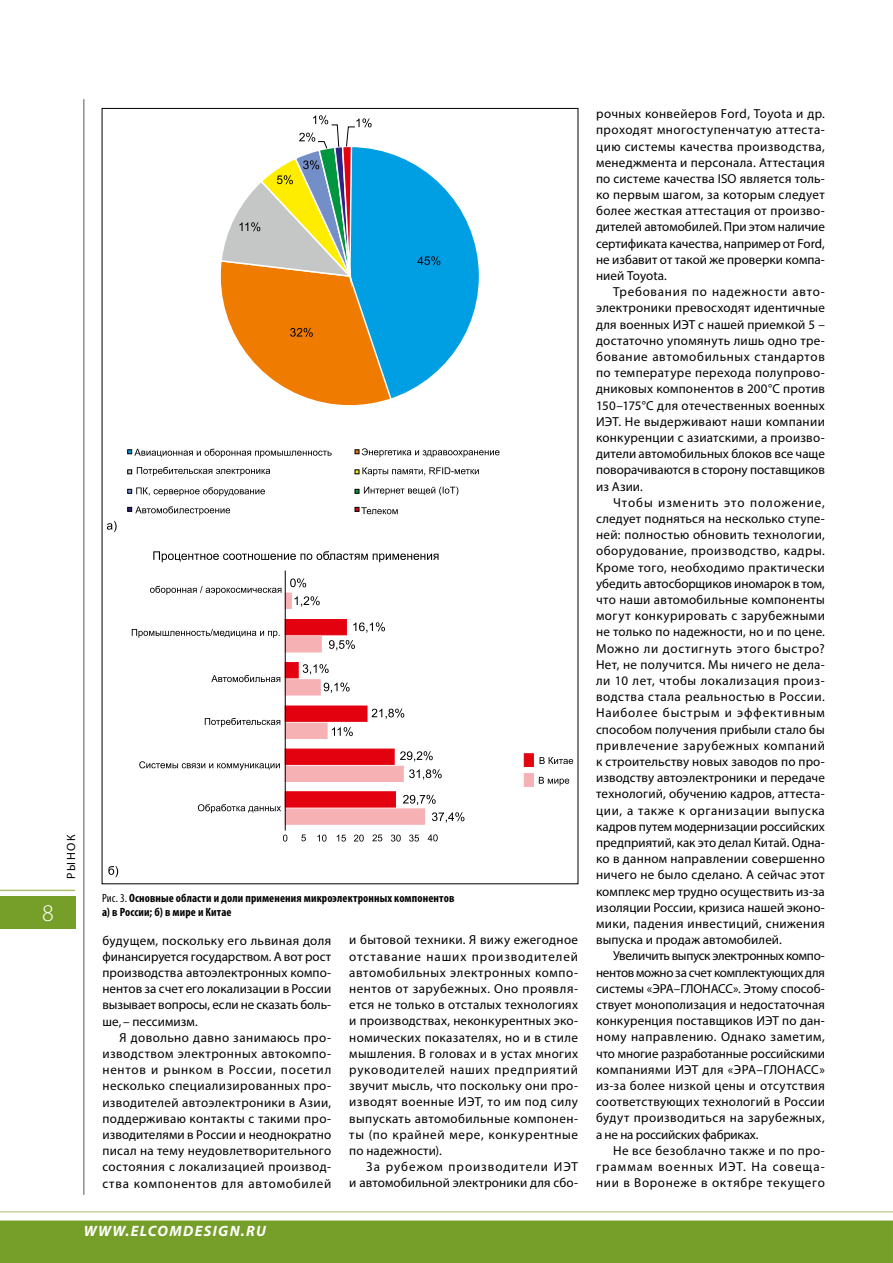
<style>
.page{position:relative;width:893px;height:1263px;background:#fff}
.page>*{position:absolute;margin:0;border:0;box-sizing:border-box;transform-origin:0 0}
.t1{font:300 24px "Myriad Pro";color:#fff}
.t2{font:italic 700 15px "Myriad Pro";letter-spacing:.09em;color:#fff}
.t3{font:13.05px/16.2px "Myriad Pro";letter-spacing:.015em;color:#000;text-align:justify}
.t4{font:700 condensed 12px/13.5px "Myriad Pro";letter-spacing:.01em;color:#000}
.t5{font:12px "Myriad Pro";letter-spacing:.14em;color:#000}
.s1{font-weight:400}
</style>
<div class="page">
<hr style="left:84px;top:99px;width:1px;height:1096px;background:#565656">
<div style="left:0;top:896px;width:75px;height:32px;background:#769f2a"></div>
<hr style="left:0;top:890px;width:75px;height:1px;background:#adbf76">
<hr style="left:0;top:1211px;width:893px;height:1px;background:#adbf76">
<div style="left:0;top:1220px;width:893px;height:43px;background:#769f2a"></div>
<div style="left:220px;top:146px;width:260px;height:260px;background:#009ee3;border-radius:50%"></div>
<svg style="left:417px;top:256px;width:23px;height:9px"></svg>
<svg style="left:220px;top:115px;width:173px;height:291px"></svg>
<svg style="left:107px;top:521px;width:10px;height:11px"></svg>
<svg style="left:127px;top:449px;width:205px;height:8px"></svg>
<svg style="left:127px;top:467px;width:143px;height:9px"></svg>
<svg style="left:127px;top:487px;width:138px;height:9px"></svg>
<svg style="left:127px;top:506px;width:103px;height:9px"></svg>
<svg style="left:355px;top:448px;width:144px;height:9px"></svg>
<svg style="left:355px;top:467px;width:124px;height:9px"></svg>
<svg style="left:355px;top:487px;width:103px;height:8px"></svg>
<svg style="left:355px;top:507px;width:43px;height:7px"></svg>
<div style="left:524px;top:753px;width:10px;height:14px;background:#e3000f;border:1px solid #e3000f"></div>
<div style="left:524px;top:773px;width:10px;height:14px;background:#f6b1b5"></div>
<div style="left:285px;top:593px;width:7px;height:16px;background:#f6b1b5"></div>
<div style="left:285px;top:636px;width:37px;height:16px;background:#f6b1b5"></div>
<div style="left:285px;top:619px;width:62px;height:16px;background:#e3000f;border:1px solid #e3000f"></div>
<div style="left:285px;top:679px;width:36px;height:16px;background:#f6b1b5;border:1px solid #f6b1b5"></div>
<div style="left:285px;top:662px;width:14px;height:16px;background:#e3000f;border:1px solid #e3000f"></div>
<div style="left:285px;top:723px;width:42px;height:16px;background:#f6b1b5"></div>
<div style="left:285px;top:706px;width:82px;height:16px;background:#e3000f;border:1px solid #e3000f"></div>
<div style="left:285px;top:766px;width:119px;height:16px;background:#f6b1b5"></div>
<div style="left:285px;top:749px;width:110px;height:16px;background:#e3000f;border:1px solid #e3000f"></div>
<div style="left:285px;top:808px;width:140px;height:16px;background:#f6b1b5;border:1px solid #f6b1b5"></div>
<div style="left:285px;top:791px;width:111px;height:16px;background:#e3000f;border:1px solid #e3000f"></div>
<hr style="left:285px;top:570px;width:1px;height:260px;background:#000">
<svg style="left:108px;top:866px;width:10px;height:11px"></svg>
<svg style="left:153px;top:551px;width:285px;height:11px"></svg>
<svg style="left:150px;top:586px;width:131px;height:9px"></svg>
<svg style="left:132px;top:629px;width:148px;height:9px"></svg>
<svg style="left:211px;top:675px;width:69px;height:7px"></svg>
<svg style="left:205px;top:718px;width:75px;height:9px"></svg>
<svg style="left:139px;top:761px;width:141px;height:9px"></svg>
<svg style="left:198px;top:804px;width:83px;height:9px"></svg>
<svg style="left:283px;top:835px;width:4px;height:6px"></svg>
<svg style="left:301px;top:834px;width:5px;height:7px"></svg>
<svg style="left:317px;top:835px;width:9px;height:6px"></svg>
<svg style="left:337px;top:835px;width:9px;height:6px"></svg>
<svg style="left:354px;top:835px;width:10px;height:6px"></svg>
<svg style="left:372px;top:834px;width:10px;height:7px"></svg>
<svg style="left:391px;top:835px;width:10px;height:6px"></svg>
<svg style="left:409px;top:835px;width:10px;height:6px"></svg>
<svg style="left:428px;top:834px;width:10px;height:7px"></svg>
<svg style="left:540px;top:757px;width:33px;height:7px"></svg>
<svg style="left:539px;top:777px;width:30px;height:8px"></svg>
<svg style="left:290px;top:578px;width:16px;height:9px"></svg>
<svg style="left:295px;top:596px;width:25px;height:11px"></svg>
<svg style="left:353px;top:622px;width:32px;height:11px"></svg>
<svg style="left:329px;top:640px;width:26px;height:10px"></svg>
<svg style="left:303px;top:664px;width:26px;height:10px"></svg>
<svg style="left:324px;top:682px;width:26px;height:11px"></svg>
<svg style="left:372px;top:709px;width:32px;height:10px"></svg>
<svg style="left:332px;top:727px;width:21px;height:9px"></svg>
<svg style="left:400px;top:751px;width:33px;height:11px"></svg>
<svg style="left:409px;top:769px;width:33px;height:11px"></svg>
<svg style="left:403px;top:795px;width:33px;height:10px"></svg>
<svg style="left:432px;top:812px;width:32px;height:11px"></svg>
<h1 class="t1" style="left:42px;top:899px;width:13px">8</h1>
<p class="t5" style="left:64px;top:879px;width:46px;rotate:-90deg">Рынок</p>
<p class="t4" style="left:102px;top:891px;width:354px"><span class="s1">Рис. 3.</span> Основные области и доли применения микроэлектронных компонентов а) в России; б) в мире и Китае</p>
<p class="t3" style="left:102px;top:932px;width:230px">будущем, поскольку его львиная доля финансируется государством. А вот рост производства автоэлектронных компо&shy;нентов за счет его локализации в России вызывает вопросы, если не сказать боль&shy;ше,– пессимизм.</p>
<p class="t3" style="left:102px;top:1029px;width:230px;text-indent:17px">Я довольно давно занимаюсь про&shy;изводством электронных автокомпо&shy;нентов и рынком в России, посетил несколько специализированных про&shy;изводителей автоэлектроники в Азии, поддерживаю контакты с такими про&shy;изводителями в России и неоднократно писал на тему неудовлетворительного состояния с локализацией производ&shy;ства компонентов для автомобилей</p>
<p class="t3" style="left:349px;top:932px;width:230px">и бытовой техники. Я вижу ежегодное отставание наших производителей автомобильных электронных компо&shy;нентов от зарубежных. Оно проявля&shy;ется не только в отсталых технологиях и производствах, неконкурентных эко&shy;номических показателях, но и в стиле мышления. В головах и в устах многих руководителей наших предприятий звучит мысль, что поскольку они про&shy;изводят военные ИЭТ, то им под силу выпускать автомобильные компонен&shy;ты (по крайней мере, конкурентные по надежности).</p>
<p class="t3" style="left:349px;top:1158px;width:230px;text-align:right">За рубежом производители ИЭТ<br>и автомобильной электроники для сбо-</p>
<p class="t2" style="left:84px;top:1221px;width:184px">WWW.ELCOMDESIGN.RU</p>
<p class="t3" style="left:596px;top:105px;width:230px">рочных конвейеров Ford, Toyota и др. проходят многоступенчатую аттеста&shy;цию системы качества производства, менеджмента и персонала. Аттестация по системе качества ISO является толь&shy;ко первым шагом, за которым следует более жесткая аттестация от произво&shy;дителей автомобилей. При этом наличие сертификата качества, например от Ford, не избавит от такой же проверки компа&shy;нией Toyota.</p>
<p class="t3" style="left:596px;top:284px;width:230px;text-indent:17px">Требования по надежности авто&shy;электроники превосходят идентичные для военных ИЭТ с нашей приемкой 5 – достаточно упомянуть лишь одно тре&shy;бование автомобильных стандартов по температуре перехода полупрово&shy;дниковых компонентов в 200°C против 150–175°C для отечественных военных ИЭТ. Не выдерживают наши компании конкуренции с азиатскими, а произво&shy;дители автомобильных блоков все чаще поворачиваются в сторону поставщиков из Азии.</p>
<p class="t3" style="left:596px;top:494px;width:230px;text-indent:17px">Чтобы изменить это положение, следует подняться на несколько ступе&shy;ней: полностью обновить технологии, оборудование, производство, кадры.<br>Кроме того, необходимо практически убедить автосборщиков иномарок в том, что наши автомобильные компоненты могут конкурировать с зарубежными не только по надежности, но и по цене.<br>Можно ли достигнуть этого быстро?<br>Нет, не получится. Мы ничего не дела&shy;ли 10 лет, чтобы локализация произ&shy;водства стала реальностью в России.<br>Наиболее быстрым и эффективным способом получения прибыли стало бы привлечение зарубежных компаний к строительству новых заводов по про&shy;изводству автоэлектроники и передаче технологий, обучению кадров, аттеста&shy;ции, а также к организации выпуска кадров путем модернизации российских предприятий, как это делал Китай. Одна&shy;ко в данном направлении совершенно ничего не было сделано. А сейчас этот комплекс мер трудно осуществить из-за изоляции России, кризиса нашей эконо&shy;мики, падения инвестиций, снижения выпуска и продаж автомобилей.</p>
<p class="t3" style="left:596px;top:948px;width:230px;text-indent:17px">Увеличить выпуск электронных компо&shy;нентов можно за счет комплектующих для системы «ЭРА–ГЛОНАСС». Этому способ&shy;ствует монополизация и недостаточная конкуренция поставщиков ИЭТ по дан&shy;ному направлению. Однако заметим, что многие разработанные российскими компаниями ИЭТ для «ЭРА–ГЛОНАСС» из-за более низкой цены и отсутствия соответствующих технологий в России будут производиться на зарубежных, а не на российских фабриках.</p>
<p class="t3" style="left:596px;top:1142px;width:230px;text-indent:17px">Не все безоблачно также и по про&shy;граммам военных ИЭТ. На совеща&shy;нии в Воронеже в октябре текущего</p>
</div>
